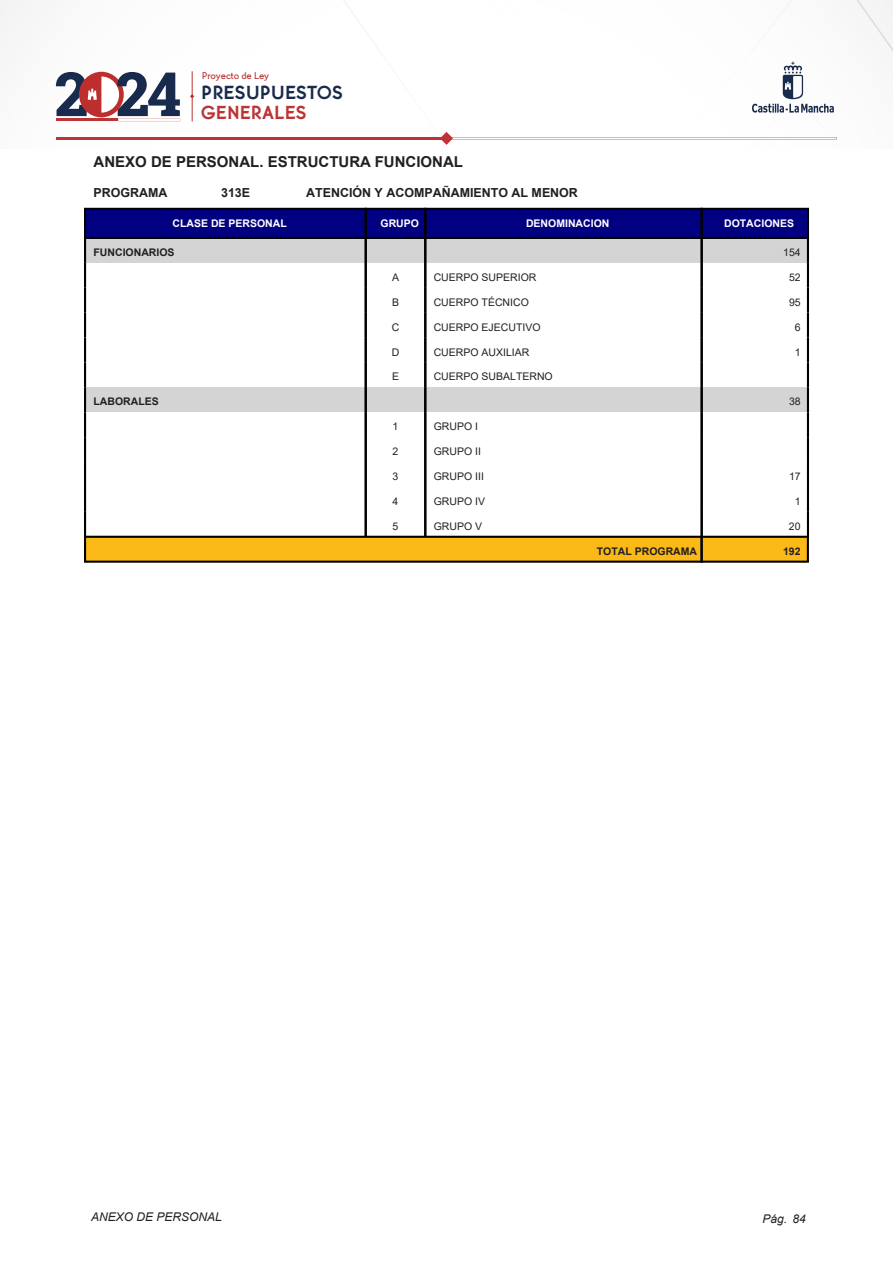
<style>
.page{position:relative;width:893px;height:1263px;background:#fff}
.page>*{position:absolute;margin:0;border:0;box-sizing:border-box;transform-origin:0 0}
.t1{font:700 19.8px "Martin Got URWT";color:#192b4c}
.t2{font:700 19.65px "Martin Got URWT";color:#bc3436}
.t3{font:700 15px "Arial";color:#231f20}
.t4{font:700 12.45px "Arial";color:#231f20}
.t5{font:italic 12px "Arial";color:#231f20}
.t6{font:10.5px "Arial";color:#231f20}
.t7{font:700 10.5px "Arial";color:#fff}
.t8{font:700 10.5px "Arial";color:#231f20}
.t9{font:500 10.2px "Martin Got URWT";letter-spacing:-.005em;color:#bc3436}
</style>
<div class="page">
<hr style="left:56px;top:137px;width:390px;height:2px;background:#bc3436">
<svg style="left:440px;top:0;width:453px;height:145px"></svg>
<svg style="left:0;top:0;width:272px;height:140px"></svg>
<div style="left:85px;top:209px;width:281px;height:29px;background:#000080"></div>
<div style="left:366px;top:209px;width:59px;height:29px;background:#000080"></div>
<div style="left:425px;top:209px;width:277px;height:29px;background:#000080"></div>
<div style="left:702px;top:209px;width:106px;height:29px;background:#000080"></div>
<div style="left:85px;top:238px;width:281px;height:25px;background:#d4d4d4"></div>
<div style="left:366px;top:238px;width:59px;height:25px;background:#d4d4d4"></div>
<div style="left:425px;top:238px;width:277px;height:25px;background:#d4d4d4"></div>
<div style="left:702px;top:238px;width:106px;height:25px;background:#d4d4d4"></div>
<div style="left:85px;top:387px;width:281px;height:25px;background:#d4d4d4"></div>
<div style="left:366px;top:387px;width:59px;height:25px;background:#d4d4d4"></div>
<div style="left:425px;top:387px;width:277px;height:25px;background:#d4d4d4"></div>
<div style="left:702px;top:387px;width:106px;height:25px;background:#d4d4d4"></div>
<div style="left:85px;top:537px;width:617px;height:25px;background:#fbb917"></div>
<div style="left:702px;top:537px;width:106px;height:25px;background:#fbb917"></div>
<hr style="left:84px;top:209px;width:2px;height:29px;background:#000">
<hr style="left:84px;top:208px;width:283px;height:2px;background:#000">
<hr style="left:84px;top:237px;width:283px;height:2px;background:#000">
<hr style="left:365px;top:209px;width:2px;height:29px;background:#000">
<hr style="left:365px;top:208px;width:61px;height:2px;background:#000">
<hr style="left:365px;top:237px;width:61px;height:2px;background:#000">
<hr style="left:424px;top:209px;width:2px;height:29px;background:#000">
<hr style="left:424px;top:208px;width:279px;height:2px;background:#000">
<hr style="left:424px;top:237px;width:279px;height:2px;background:#000">
<hr style="left:701px;top:209px;width:2px;height:29px;background:#000">
<hr style="left:807px;top:209px;width:2px;height:29px;background:#000">
<hr style="left:701px;top:208px;width:108px;height:2px;background:#000">
<hr style="left:701px;top:237px;width:108px;height:2px;background:#000">
<hr style="left:84px;top:238px;width:2px;height:25px;background:#000">
<hr style="left:365px;top:238px;width:2px;height:25px;background:#000">
<hr style="left:424px;top:238px;width:2px;height:25px;background:#000">
<hr style="left:701px;top:238px;width:2px;height:25px;background:#000">
<hr style="left:807px;top:238px;width:2px;height:25px;background:#000">
<hr style="left:84px;top:263px;width:2px;height:25px;background:#000">
<hr style="left:365px;top:263px;width:2px;height:25px;background:#000">
<hr style="left:424px;top:263px;width:2px;height:25px;background:#000">
<hr style="left:701px;top:263px;width:2px;height:25px;background:#000">
<hr style="left:807px;top:263px;width:2px;height:25px;background:#000">
<hr style="left:84px;top:288px;width:2px;height:25px;background:#000">
<hr style="left:365px;top:288px;width:2px;height:25px;background:#000">
<hr style="left:424px;top:288px;width:2px;height:25px;background:#000">
<hr style="left:701px;top:288px;width:2px;height:25px;background:#000">
<hr style="left:807px;top:288px;width:2px;height:25px;background:#000">
<hr style="left:84px;top:313px;width:2px;height:25px;background:#000">
<hr style="left:365px;top:313px;width:2px;height:25px;background:#000">
<hr style="left:424px;top:313px;width:2px;height:25px;background:#000">
<hr style="left:701px;top:313px;width:2px;height:25px;background:#000">
<hr style="left:807px;top:313px;width:2px;height:25px;background:#000">
<hr style="left:84px;top:338px;width:2px;height:24px;background:#000">
<hr style="left:365px;top:338px;width:2px;height:24px;background:#000">
<hr style="left:424px;top:338px;width:2px;height:24px;background:#000">
<hr style="left:701px;top:338px;width:2px;height:24px;background:#000">
<hr style="left:807px;top:338px;width:2px;height:24px;background:#000">
<hr style="left:84px;top:362px;width:2px;height:25px;background:#000">
<hr style="left:365px;top:362px;width:2px;height:25px;background:#000">
<hr style="left:424px;top:362px;width:2px;height:25px;background:#000">
<hr style="left:701px;top:362px;width:2px;height:25px;background:#000">
<hr style="left:807px;top:362px;width:2px;height:25px;background:#000">
<hr style="left:84px;top:387px;width:2px;height:25px;background:#000">
<hr style="left:365px;top:387px;width:2px;height:25px;background:#000">
<hr style="left:424px;top:387px;width:2px;height:25px;background:#000">
<hr style="left:701px;top:387px;width:2px;height:25px;background:#000">
<hr style="left:807px;top:387px;width:2px;height:25px;background:#000">
<hr style="left:84px;top:412px;width:2px;height:25px;background:#000">
<hr style="left:365px;top:412px;width:2px;height:25px;background:#000">
<hr style="left:424px;top:412px;width:2px;height:25px;background:#000">
<hr style="left:701px;top:412px;width:2px;height:25px;background:#000">
<hr style="left:807px;top:412px;width:2px;height:25px;background:#000">
<hr style="left:84px;top:437px;width:2px;height:25px;background:#000">
<hr style="left:365px;top:437px;width:2px;height:25px;background:#000">
<hr style="left:424px;top:437px;width:2px;height:25px;background:#000">
<hr style="left:701px;top:437px;width:2px;height:25px;background:#000">
<hr style="left:807px;top:437px;width:2px;height:25px;background:#000">
<hr style="left:84px;top:462px;width:2px;height:25px;background:#000">
<hr style="left:365px;top:462px;width:2px;height:25px;background:#000">
<hr style="left:424px;top:462px;width:2px;height:25px;background:#000">
<hr style="left:701px;top:462px;width:2px;height:25px;background:#000">
<hr style="left:807px;top:462px;width:2px;height:25px;background:#000">
<hr style="left:84px;top:487px;width:2px;height:25px;background:#000">
<hr style="left:365px;top:487px;width:2px;height:25px;background:#000">
<hr style="left:424px;top:487px;width:2px;height:25px;background:#000">
<hr style="left:701px;top:487px;width:2px;height:25px;background:#000">
<hr style="left:807px;top:487px;width:2px;height:25px;background:#000">
<hr style="left:84px;top:512px;width:2px;height:25px;background:#000">
<hr style="left:365px;top:512px;width:2px;height:25px;background:#000">
<hr style="left:424px;top:512px;width:2px;height:25px;background:#000">
<hr style="left:701px;top:512px;width:2px;height:25px;background:#000">
<hr style="left:807px;top:512px;width:2px;height:25px;background:#000">
<hr style="left:84px;top:537px;width:2px;height:25px;background:#000">
<hr style="left:84px;top:536px;width:619px;height:2px;background:#000">
<hr style="left:84px;top:561px;width:619px;height:2px;background:#000">
<hr style="left:701px;top:537px;width:2px;height:25px;background:#000">
<hr style="left:807px;top:537px;width:2px;height:25px;background:#000">
<hr style="left:700px;top:536px;width:109px;height:2px;background:#000">
<hr style="left:700px;top:561px;width:109px;height:2px;background:#000">
<p class="t9" style="left:202px;top:70px;width:69px">Proyecto de Ley</p>
<h1 class="t1" style="left:201px;top:81px;width:143px">PRESUPUESTOS</h1>
<h2 class="t2" style="left:201px;top:101px;width:107px">GENERALES</h2>
<p class="t3" style="left:94px;top:151px;width:371px">ANEXO DE PERSONAL. ESTRUCTURA FUNCIONAL</p>
<p class="t4" style="left:94px;top:184px;width:76px">PROGRAMA</p>
<p class="t4" style="left:221px;top:184px;width:31px">313E</p>
<p class="t4" style="left:306px;top:184px;width:273px">ATENCIÓN Y ACOMPAÑAMIENTO AL MENOR</p>
<p class="t7" style="left:172px;top:216px;width:116px">CLASE DE PERSONAL</p>
<p class="t7" style="left:380px;top:216px;width:40px">GRUPO</p>
<p class="t7" style="left:526px;top:216px;width:85px">DENOMINACION</p>
<p class="t7" style="left:724px;top:216px;width:72px">DOTACIONES</p>
<p class="t8" style="left:94px;top:245px;width:83px">FUNCIONARIOS</p>
<p class="t6" style="left:783px;top:245px;width:19px">154</p>
<p class="t6" style="left:392px;top:270px;width:9px">A</p>
<p class="t6" style="left:434px;top:270px;width:104px">CUERPO SUPERIOR</p>
<p class="t6" style="left:789px;top:270px;width:13px">52</p>
<p class="t6" style="left:392px;top:295px;width:9px">B</p>
<p class="t6" style="left:434px;top:295px;width:97px">CUERPO TÉCNICO</p>
<p class="t6" style="left:789px;top:295px;width:13px">95</p>
<p class="t6" style="left:392px;top:320px;width:9px">C</p>
<p class="t6" style="left:434px;top:320px;width:108px">CUERPO EJECUTIVO</p>
<p class="t6" style="left:795px;top:320px;width:7px">6</p>
<p class="t6" style="left:392px;top:345px;width:9px">D</p>
<p class="t6" style="left:434px;top:345px;width:97px">CUERPO AUXILIAR</p>
<p class="t6" style="left:795px;top:345px;width:7px">1</p>
<p class="t6" style="left:392px;top:369px;width:9px">E</p>
<p class="t6" style="left:434px;top:369px;width:121px">CUERPO SUBALTERNO</p>
<p class="t8" style="left:93px;top:394px;width:67px">LABORALES</p>
<p class="t6" style="left:789px;top:394px;width:13px">38</p>
<p class="t6" style="left:393px;top:419px;width:7px">1</p>
<p class="t6" style="left:434px;top:419px;width:46px">GRUPO I</p>
<p class="t6" style="left:393px;top:444px;width:7px">2</p>
<p class="t6" style="left:434px;top:444px;width:49px">GRUPO II</p>
<p class="t6" style="left:393px;top:469px;width:7px">3</p>
<p class="t6" style="left:434px;top:469px;width:52px">GRUPO III</p>
<p class="t6" style="left:789px;top:469px;width:13px">17</p>
<p class="t6" style="left:393px;top:494px;width:7px">4</p>
<p class="t6" style="left:434px;top:494px;width:53px">GRUPO IV</p>
<p class="t6" style="left:795px;top:494px;width:7px">1</p>
<p class="t6" style="left:393px;top:519px;width:7px">5</p>
<p class="t6" style="left:434px;top:519px;width:50px">GRUPO V</p>
<p class="t6" style="left:789px;top:519px;width:13px">20</p>
<p class="t8" style="left:597px;top:544px;width:102px">TOTAL PROGRAMA</p>
<p class="t8" style="left:783px;top:544px;width:19px">192</p>
<p class="t5" style="left:91px;top:1209px;width:132px">ANEXO DE PERSONAL</p>
<p class="t5" style="left:763px;top:1211px;width:45px">Pág. 84</p>
</div>
